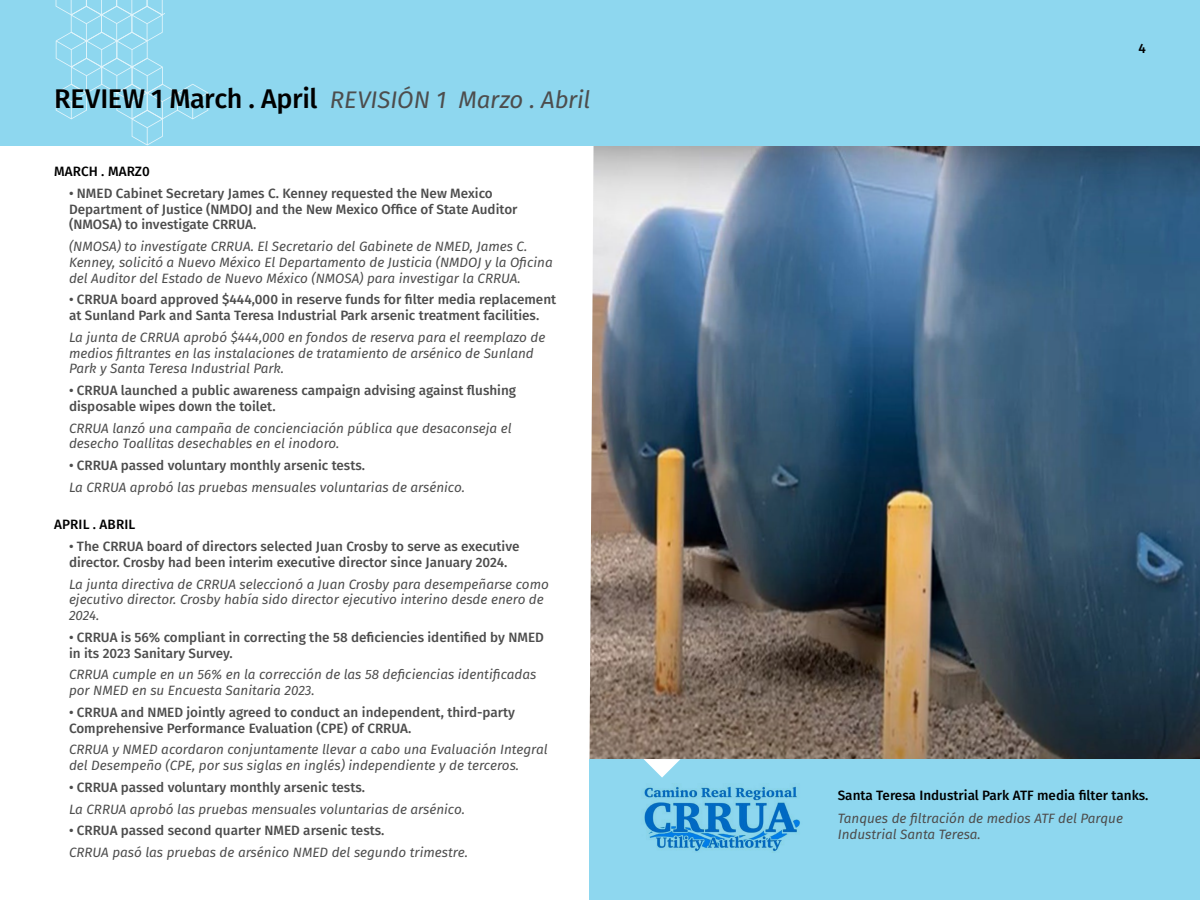
<style>
.page{position:relative;width:1200px;height:900px;background:#fff}
.page>*{position:absolute;margin:0;border:0;box-sizing:border-box;transform-origin:0 0}
.t1{font:italic 24px "Fira Sans";letter-spacing:-.005em;color:#4d4d4d}
.t2{font:italic 13.5px/15.8px "Fira Sans";color:#4d4d4d}
.t3{font:500 13.5px/15.8px "Fira Sans";color:#4d4d4d}
.t4{font:500 13.5px/22.5px "Fira Sans";color:#000}
.s1{font-weight:500;font-style:normal;font-size:27px;color:#000}
</style>
<div class="page">
<img style="left:590px;top:146px;width:610px;height:613px">
<div style="left:0;top:0;width:1200px;height:146px;background:#8ed7ef"></div>
<svg style="left:56px;top:0;width:152px;height:145px"></svg>
<div style="left:590px;top:759px;width:610px;height:141px;background:#8ed7ef"></div>
<svg style="left:644px;top:759px;width:36px;height:19px"></svg>
<img style="left:644px;top:784px;width:156px;height:69px">
<h1 class="t1" style="left:54px;top:82px;width:538px"><span class="s1">REVIEW 1 March . April</span> REVISIÓN 1 Marzo . Abril</h1>
<p class="t4" style="left:54px;top:159px;width:97px">MARCH . MARZ0</p>
<p class="t3" style="left:69px;top:185px;width:450px">• NMED Cabinet Secretary James C. Kenney requested the New Mexico<br>Department of Justice (NMDOJ and the New Mexico Office of State Auditor (NMOSA) to investigate CRRUA.</p>
<p class="t2" style="left:69px;top:238px;width:485px">(NMOSA) to investígate CRRUA. El Secretario del Gabinete de NMED, James C.<br>Kenney, solicitó a Nuevo México El Departamento de Justicia (NMDOJ y la Oficina del Auditor del Estado de Nuevo México (NMOSA) para investigar la CRRUA.</p>
<p class="t3" style="left:69px;top:291px;width:489px">• CRRUA board approved $444,000 in reserve funds for filter media replacement at Sunland Park and Santa Teresa Industrial Park arsenic treatment facilities.</p>
<p class="t2" style="left:69px;top:329px;width:478px">La junta de CRRUA aprobó $444,000 en fondos de reserva para el reemplazo de medios filtrantes en las instalaciones de tratamiento de arsénico de Sunland<br>Park y Santa Teresa Industrial Park.</p>
<p class="t3" style="left:69px;top:382px;width:449px">• CRRUA launched a public awareness campaign advising against flushing disposable wipes down the toilet.</p>
<p class="t2" style="left:69px;top:420px;width:444px">CRRUA lanzó una campaña de concienciación pública que desaconseja el desecho Toallitas desechables en el inodoro.</p>
<p class="t3" style="left:69px;top:457px;width:298px">• CRRUA passed voluntary monthly arsenic tests.</p>
<p class="t2" style="left:69px;top:479px;width:398px">La CRRUA aprobó las pruebas mensuales voluntarias de arsénico.</p>
<p class="t4" style="left:54px;top:513px;width:83px">APRIL . ABRIL</p>
<p class="t3" style="left:69px;top:538px;width:452px">• The CRRUA board of directors selected Juan Crosby to serve as executive director. Crosby had been interim executive director since January 2024.</p>
<p class="t2" style="left:69px;top:576px;width:481px">La junta directiva de CRRUA seleccionó a Juan Crosby para desempeñarse como ejecutivo director. Crosby había sido director ejecutivo interino desde enero de<br>2024.</p>
<p class="t3" style="left:69px;top:629px;width:477px">• CRRUA is 56% compliant in correcting the 58 deficiencies identified by NMED in its 2023 Sanitary Survey.</p>
<p class="t2" style="left:69px;top:667px;width:469px">CRRUA cumple en un 56% en la corrección de las 58 deficiencias identificadas por NMED en su Encuesta Sanitaria 2023.</p>
<p class="t3" style="left:69px;top:704px;width:448px">• CRRUA and NMED jointly agreed to conduct an independent, third-party<br>Comprehensive Performance Evaluation (CPE) of CRRUA.</p>
<p class="t2" style="left:69px;top:742px;width:480px">CRRUA y NMED acordaron conjuntamente llevar a cabo una Evaluación Integral del Desempeño (CPE, por sus siglas en inglés) independiente y de terceros.</p>
<p class="t3" style="left:69px;top:779px;width:298px">• CRRUA passed voluntary monthly arsenic tests.</p>
<p class="t2" style="left:69px;top:801px;width:398px">La CRRUA aprobó las pruebas mensuales voluntarias de arsénico.</p>
<p class="t3" style="left:69px;top:822px;width:317px">• CRRUA passed second quarter NMED arsenic tests.</p>
<p class="t2" style="left:69px;top:844px;width:401px">CRRUA pasó las pruebas de arsénico NMED del segundo trimestre.</p>
<p class="t4" style="left:1138px;top:36px;width:9px">4</p>
<p class="t4" style="left:838px;top:783px;width:312px">Santa Teresa Industrial Park ATF media filter tanks.</p>
<p class="t2" style="left:838px;top:809px;width:287px;line-height:16.5px">Tanques de filtración de medios ATF del Parque<br>Industrial Santa Teresa.</p>
<p class="t4" style="left:838px;top:785px;width:282px">In March, CRRUA launched a public awareness c mpaign advising against flushing disposabl</p>
</div>
